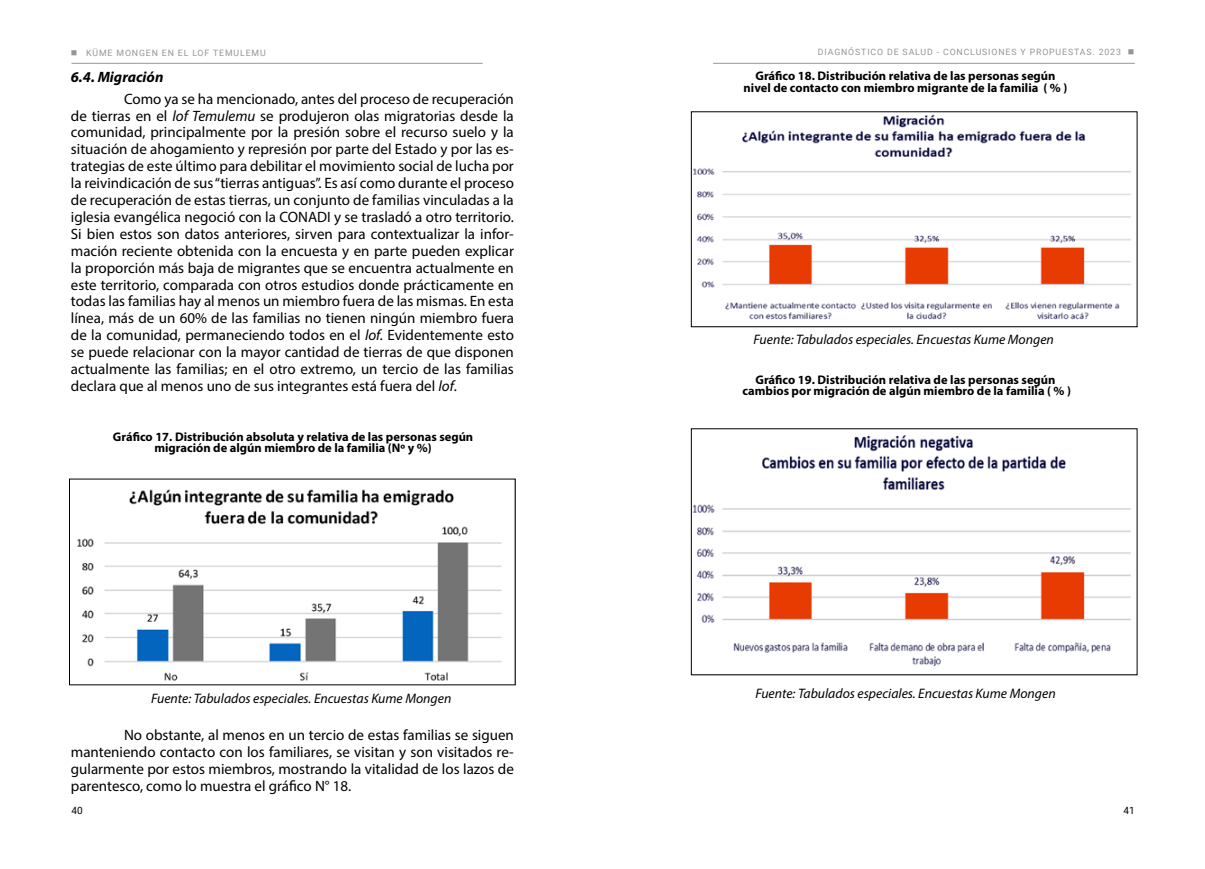
<style>
.page{position:relative;width:1205px;height:869px;background:#fff}
.page>*{position:absolute;margin:0;border:0;box-sizing:border-box;transform-origin:0 0}
.t1{font:15px/16.9px "Myriad Pro";color:#000;text-align:justify}
.t2{font:italic 700 15px "Myriad Pro";color:#000}
.t3{font:italic 13.75px "Myriad Pro";color:#000}
.t4{font:700 12.5px/11.2px "Myriad Pro";color:#000;text-align:center}
.t5{font:10px "Roboto";color:#000}
.t6{font:8.75px "Roboto";letter-spacing:.1em;color:#939598}
.s1{font-style:italic}
</style>
<div class="page">
<hr style="left:72px;top:63px;width:411px;height:1px;background:#aaa">
<hr style="left:713px;top:63px;width:422px;height:1px;background:#aaa">
<img style="left:77px;top:489px;width:425px;height:192px">
<img style="left:693px;top:114px;width:438px;height:206px">
<div style="left:691px;top:111px;width:446px;height:216px;border:1px solid #000"></div>
<img style="left:693px;top:435px;width:438px;height:231px">
<p class="t6" style="left:71px;top:47px;width:196px">■ KÜME MONGEN EN EL LOF TEMULEMU</p>
<p class="t6" style="left:818px;top:46px;width:318px">DIAGNÓSTICO DE SALUD - CONCLUSIONES Y PROPUESTAS. 2023 ■</p>
<p class="t2" style="left:71px;top:67px;width:94px">6.4. Migración</p>
<p class="t1" style="left:71px;top:90px;width:444px;text-indent:53px">Como ya se ha mencionado, antes del proceso de recuperación de tierras en el <span class="s1">lof Temulemu</span> se produjeron olas migratorias desde la comunidad, principalmente por la presión sobre el recurso suelo y la situación de ahogamiento y represión por parte del Estado y por las es&shy;trategias de este último para debilitar el movimiento social de lucha por la reivindicación de sus “tierras antiguas”. Es así como durante el proceso de recuperación de estas tierras, un conjunto de familias vinculadas a la iglesia evangélica negoció con la CONADI y se trasladó a otro territorio.<br>Si bien estos son datos anteriores, sirven para contextualizar la infor&shy;mación reciente obtenida con la encuesta y en parte pueden explicar la proporción más baja de migrantes que se encuentra actualmente en este territorio, comparada con otros estudios donde prácticamente en todas las familias hay al menos un miembro fuera de las mismas. En esta línea, más de un 60% de las familias no tienen ningún miembro fuera de la comunidad, permaneciendo todos en el <span class="s1">lof.</span> Evidentemente esto se puede relacionar con la mayor cantidad de tierras de que disponen actualmente las familias; en el otro extremo, un tercio de las familias declara que al menos uno de sus integrantes está fuera del <span class="s1">lof</span>.</p>
<p class="t4" style="left:113px;top:430px;width:362px">Gráfico 17. Distribución absoluta y relativa de las personas según migración de algún miembro de la familia (Nº y %)</p>
<p class="t4" style="left:743px;top:70px;width:325px">Gráfico 18. Distribución relativa de las personas según nivel de contacto con miembro migrante de la familia ( % )</p>
<p class="t3" style="left:753px;top:331px;width:302px">Fuente: Tabulados especiales. Encuestas Kume Mongen</p>
<p class="t4" style="left:742px;top:373px;width:330px">Gráfico 19. Distribución relativa de las personas según cambios por migración de algún miembro de la familia ( % )</p>
<p class="t3" style="left:151px;top:689px;width:302px">Fuente: Tabulados especiales. Encuestas Kume Mongen</p>
<p class="t1" style="left:71px;top:726px;width:444px;text-indent:53px">No obstante, al menos en un tercio de estas familias se siguen manteniendo contacto con los familiares, se visitan y son visitados re&shy;gularmente por estos miembros, mostrando la vitalidad de los lazos de parentesco, como lo muestra el gráfico N° 18.</p>
<p class="t3" style="left:755px;top:685px;width:302px">Fuente: Tabulados especiales. Encuestas Kume Mongen</p>
<p class="t5" style="left:72px;top:803px;width:13px">40</p>
<p class="t5" style="left:1123px;top:803px;width:13px">41</p>
</div>
